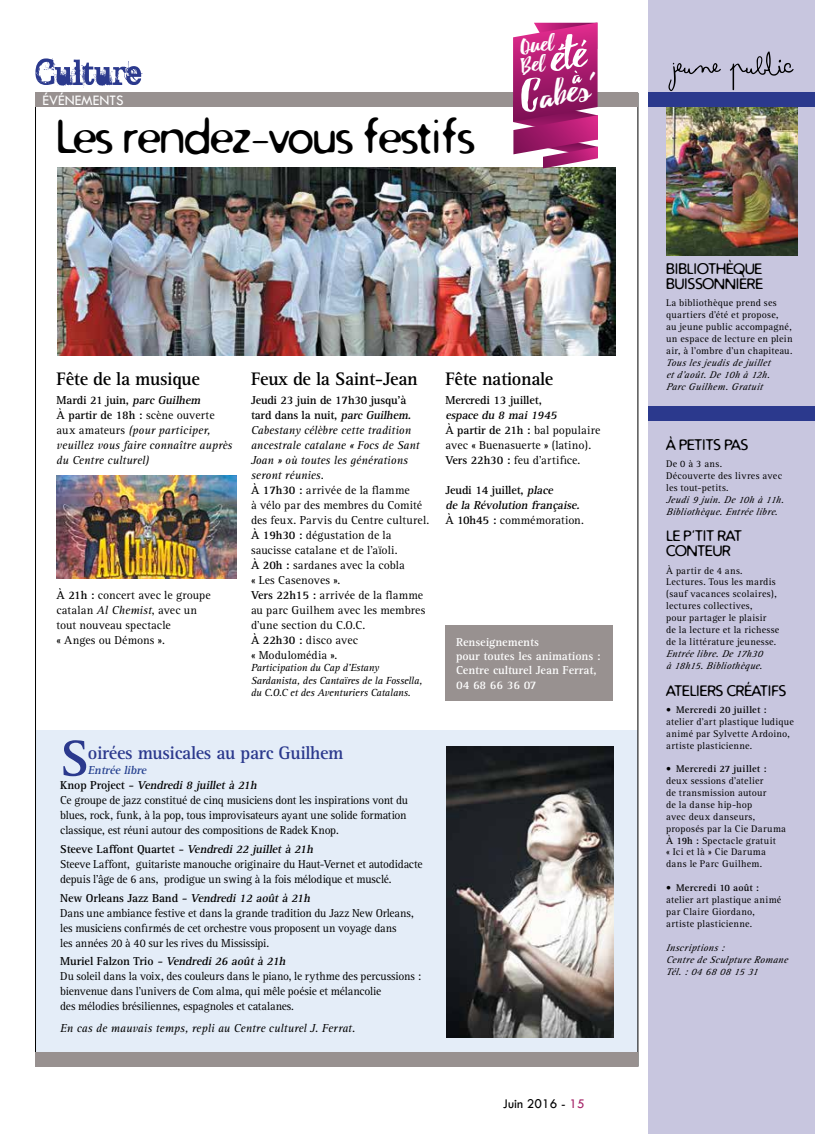
<style>
.page{position:relative;width:815px;height:1134px;background:#fff}
.page>*{position:absolute;margin:0;border:0;box-sizing:border-box;transform-origin:0 0}
.t1{font:700 52.5px "Rotis Serif";color:#2b398d}
.t2{font:47.5px "Distro";letter-spacing:-.015em;color:#000}
.t3{font:34.75px "Beacon";color:#fff;scale:1.22 1}
.t4{font:22.88px "Beacon";color:#fff;scale:1.22 1}
.t5{font:700 18.75px "Rotis Serif";letter-spacing:-.02em;color:#000}
.t6{font:700 18.75px "Rotis Serif";letter-spacing:-.02em;color:#2b398d}
.t7{font:15px/15px "Distro";color:#000}
.t8{font:15px "Tw Cen";color:#fff}
.t9{font:13.75px "Tw Cen";color:#000}
.t10{font:11.88px/15px "Rotis Serif";letter-spacing:-.005em;color:#000}
.t11{font:italic 11.88px/15px "Rotis Serif";letter-spacing:-.005em;color:#000}
.t12{font:700 11.88px/14.4px "Rotis Serif";color:#fff}
.t13{font:italic 700 11.88px/15px "Rotis Serif";letter-spacing:-.225em;color:#000}
.t14{font:700 11.88px "Rotis Serif";letter-spacing:-.01em;color:#000}
.t15{font:italic 10.62px/12.5px "Rotis Serif";letter-spacing:-.02em;color:#000}
.t16{font:10px/11.9px "Rotis Serif";letter-spacing:.03em;color:#000}
.t17{font:italic 10px/12px "Rotis Serif";letter-spacing:.01em;color:#000}
.t18{font:700 10px "Rotis Serif";letter-spacing:.025em;color:#000}
.s1{font-size:35px}
.s2{font-size:44.88px}
.s3{font-weight:700;font-style:normal}
.s4{font-weight:700}
.s5{font-style:normal}
.s6{font-style:italic}
.s7{font-weight:700;font-style:italic}
.s8{font-weight:400;font-style:normal}
.s9{font-weight:700;font-style:italic;color:#25408f}
.s10{color:#a42166}
</style>
<div class="page">
<div style="left:648px;top:0;width:167px;height:1134px;background:#c8c6df"></div>
<svg style="left:668px;top:51px;width:126px;height:40px"></svg>
<svg style="left:35px;top:58px;width:108px;height:30px"></svg>
<img style="left:57px;top:168px;width:558px;height:188px">
<div style="left:35px;top:730px;width:603px;height:323px;background:#e4edf8"></div>
<hr style="left:638px;top:93px;width:1px;height:974px;background:#000">
<hr style="left:35px;top:93px;width:1px;height:974px;background:#000">
<div style="left:35px;top:1052px;width:603px;height:15px;background:#989190"></div>
<div style="left:648px;top:406px;width:167px;height:15px;background:#2b398d"></div>
<div style="left:35px;top:93px;width:603px;height:14px;background:#989190"></div>
<img style="left:666px;top:107px;width:131px;height:149px">
<img style="left:56px;top:476px;width:180px;height:102px">
<img style="left:446px;top:747px;width:168px;height:291px">
<div style="left:445px;top:625px;width:168px;height:75px;background:#989190"></div>
<div style="left:648px;top:93px;width:167px;height:14px;background:#2b398d"></div>
<svg style="left:513px;top:22px;width:85px;height:146px;background:#b2367e"></svg>
<p class="t8" style="left:43px;top:91px;width:82px">ÉVÉNEMENTS</p>
<h2 class="t2" style="left:55px;top:106px;width:421px">Les rendez<span class="s1">-</span>vous festifs</h2>
<h3 class="t4" style="left:517px;top:34px;width:30px;rotate:-10deg">Quel</h3>
<h3 class="t3" style="left:516px;top:79px;width:62px;rotate:-10deg"><span class="s2">C</span>abes'</h3>
<h3 class="t5" style="left:57px;top:368px;width:145px">Fête de la musique</h3>
<p class="t11" style="left:57px;top:393px;width:177px"><span class="s3">Mardi 21 juin,</span> <span class="s4">parc Guilhem<br></span><span class="s3">À partir de 18h :</span> <span class="s5">scène ouverte aux amateurs</span> (pour participer, veuillez vous faire connaître auprès du Centre culturel)</p>
<p class="t10" style="left:57px;top:588px;width:156px"><span class="s4">À 21h :</span> concert avec le groupe catalan <span class="s6">Al Chemist</span>, avec un tout nouveau spectacle<br>« Anges ou Démons ».</p>
<h3 class="t5" style="left:251px;top:368px;width:168px">Feux de la Saint-Jean</h3>
<p class="t10" style="left:251px;top:393px;width:180px"><span class="s4">Jeudi 23 juin de 17h30 jusqu’à tard dans la nuit,</span> <span class="s7">parc Guilhem.<br></span><span class="s6">Cabestany célèbre cette tradition ancestrale catalane « Focs de Sant<br>Joan » où toutes les générations seront réunies.<br></span><span class="s4">À 17h30 :</span> arrivée de la flamme<br>à vélo par des membres du Comité des feux. Parvis du Centre culturel.<br><span class="s4">À 19h30 :</span> dégustation de la saucisse catalane et de l’aïoli.<br><span class="s4">À 20h :</span> sardanes avec la cobla<br>« Les Casenoves ».<br><span class="s4">Vers 22h15 :</span> arrivée de la flamme au parc Guilhem avec les membres d’une section du C.O.C.<br><span class="s4">À 22h30 :</span> disco avec<br>« Modulomédia ».</p>
<p class="t15" style="left:251px;top:662px;width:173px">Participation du Cap d’Estany<br>Sardanista, des Cantaïres de la Fossella, du C.O.C et des Aventuriers Catalans.</p>
<h3 class="t5" style="left:445px;top:368px;width:109px">Fête nationale</h3>
<p class="t14" style="left:445px;top:393px;width:98px">Mercredi 13 juillet,</p>
<p class="t10" style="left:445px;top:408px;width:157px"><span class="s7">espace du 8 mai 1945<br></span><span class="s4">À partir de 21h :</span> bal populaire avec « Buenasuerte » (latino).<br><span class="s4">Vers 22h30 :</span> feu d’artifice.</p>
<p class="t13" style="left:445px;top:483px;width:140px"><span class="s5">Jeudi 14 juillet,</span> place<br>de la Révolution française.<br><span class="s5">À 10h45 :</span> <span class="s8">commémoration.</span></p>
<p class="t12" style="left:456px;top:635px;width:146px">Renseignements<br>pour toutes les animations :<br>Centre culturel Jean Ferrat,<br>04 68 66 36 07</p>
<h1 class="t1" style="left:60px;top:727px;width:30px">S</h1>
<h3 class="t6" style="left:88px;top:742px;width:257px">oirées musicales au parc Guilhem</h3>
<p class="t10" style="left:60px;top:763px;width:349px;text-indent:28px"><span class="s9">Entrée libre<br></span><span class="s4">K n o p P r oj e c t</span> <span class="s7">- Vendredi 8 juillet à 21h<br></span>Ce groupe de jazz constitué de cinq musiciens dont les inspirations vont du blues, rock, funk, à la pop, tous improvisateurs ayant une solide formation classique, est réuni autour des compositions de Radek Knop.</p>
<p class="t10" style="left:60px;top:842px;width:364px"><span class="s4">Steeve Laffont Quartet</span> <span class="s7">- Vendredi 22 juillet à 21h<br></span>Steeve Laffont, guitariste manouche originaire du Haut-Vernet et autodidacte depuis l’âge de 6 ans, prodigue un swing à la fois mélodique et musclé.</p>
<p class="t10" style="left:60px;top:890px;width:355px"><span class="s4">New Orleans Jazz Band</span> <span class="s7">- Vendredi 12 août à 21h<br></span>Dans une ambiance festive et dans la grande tradition du Jazz New Orleans, les musiciens confirmés de cet orchestre vous proposent un voyage dans<br>les années 20 à 40 sur les rives du Mississipi.</p>
<p class="t10" style="left:60px;top:954px;width:362px"><span class="s4">Muriel Falzon Trio</span> <span class="s7">- Vendredi 26 août à 21h<br></span>Du soleil dans la voix, des couleurs dans le piano, le rythme des percussions : bienvenue dans l’univers de Com alma, qui mêle poésie et mélancolie<br>des mélodies brésiliennes, espagnoles et catalanes.</p>
<p class="t11" style="left:60px;top:1021px;width:297px">En cas de mauvais temps, repli au Centre culturel J. Ferrat.</p>
<p class="t9" style="left:503px;top:1095px;width:83px">Juin 2016 - <span class="s10">15</span></p>
<p class="t7" style="left:666px;top:261px;width:98px">BIBLIOTHÈQUE<br>BUISSONNIÈRE</p>
<p class="t16" style="left:666px;top:297px;width:128px">La bibliothèque prend ses quartiers d’été et propose,<br>au jeune public accompagné, un espace de lecture en plein air, à l’ombre d’un chapiteau.</p>
<p class="t17" style="left:666px;top:357px;width:107px">Tous les jeudis de juillet et d’août. De 10h à 12h.<br>Parc Guilhem. Gratuit</p>
<p class="t7" style="left:666px;top:437px;width:84px">À PETITS PAS</p>
<p class="t16" style="left:666px;top:458px;width:118px">De 0 à 3 ans.<br>Découverte des livres avec les tout-petits.</p>
<p class="t17" style="left:666px;top:494px;width:121px">Jeudi 9 juin. De 10h à 11h.<br>Bibliothèque. Entrée libre.</p>
<p class="t7" style="left:666px;top:528px;width:77px">LE P’TIT RAT<br>CONTEUR</p>
<p class="t16" style="left:666px;top:565px;width:115px">À partir de 4 ans.<br>Lectures. Tous les mardis (sauf vacances scolaires), lectures collectives,<br>pour partager le plaisir<br>de la lecture et la richesse de la littérature jeunesse.</p>
<p class="t17" style="left:666px;top:648px;width:100px">Entrée libre. De 17h30 à 18h15. Bibliothèque.</p>
<p class="t7" style="left:666px;top:683px;width:121px">ATELIERS CRÉATIFS</p>
<p class="t18" style="left:666px;top:704px;width:102px">• Mercredi 20 juillet :</p>
<p class="t16" style="left:666px;top:716px;width:129px">atelier d’art plastique ludique animé par Sylvette Ardoino, artiste plasticienne.</p>
<p class="t18" style="left:666px;top:763px;width:102px">• Mercredi 27 juillet :</p>
<p class="t16" style="left:666px;top:775px;width:121px">deux sessions d’atelier<br>de transmission autour<br>de la danse hip-hop<br>avec deux danseurs, proposés par la Cie Daruma<br><span class="s4">À 19h :</span> Spectacle gratuit<br>« Ici et là » Cie Daruma dans le Parc Guilhem.</p>
<p class="t18" style="left:666px;top:882px;width:94px">• Mercredi 10 août :</p>
<p class="t16" style="left:666px;top:894px;width:117px">atelier art plastique animé par Claire Giordano, artiste plasticienne.</p>
<p class="t17" style="left:666px;top:942px;width:125px">Inscriptions :<br>Centre de Sculp ture Romane<br>Tél. : 04 68 08 15 31</p>
</div>
